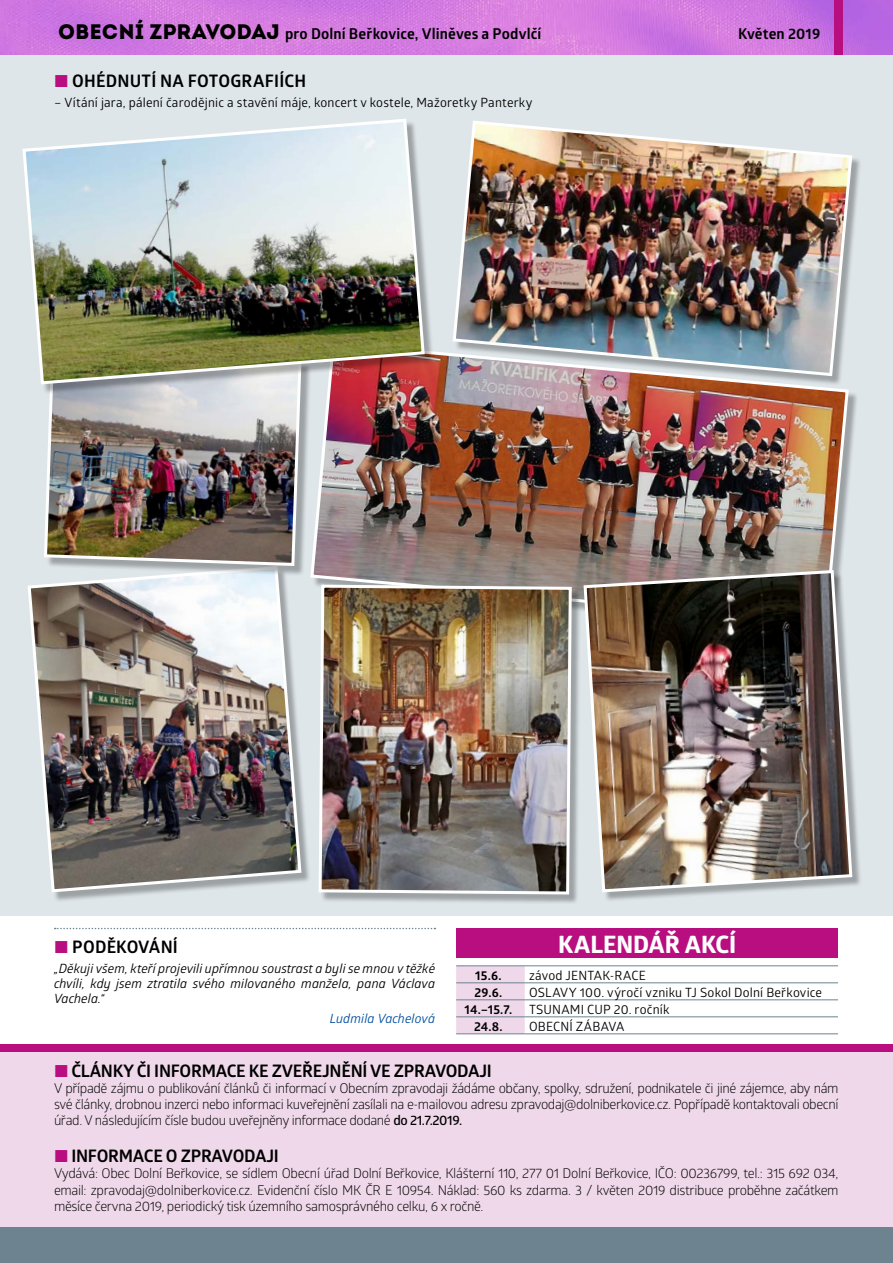
<style>
.page{position:relative;width:893px;height:1263px;background:#fff}
.page>*{position:absolute;margin:0;border:0;box-sizing:border-box;transform-origin:0 0}
.t1{font:700 24px "Globerx";color:#fff}
.t2{font:700 17.25px "Glober";letter-spacing:-.015em;color:#000}
.t3{font:700 17.25px "Glober";letter-spacing:.01em;color:#000}
.t4{font:700 15px "Glober";letter-spacing:.01em;color:#000}
.t5{font:13.5px/16.2px "Glober";letter-spacing:-.03em;color:#000;text-align:justify}
.t6{font:12.75px "Glober";letter-spacing:.015em;color:#000}
.t7{font:italic 12.75px/15.3px "Glober";letter-spacing:.01em;color:#000;text-align:justify}
.t8{font:700 12.75px "Glober";letter-spacing:.01em;color:#000}
.t9{font:italic 12.75px "Glober";letter-spacing:.01em;color:#004f9f}
.s1{font-family:"Intro";font-weight:400;font-size:21px}
.s2{font-weight:600}
</style>
<div class="page">
<div style="left:0;top:54px;width:893px;height:861px;background:#dfe6ea"></div>
<div style="left:0;top:1226px;width:893px;height:37px;background:#6d838f"></div>
<img style="left:0;top:0;width:893px;height:54px">
<div style="left:834px;top:0;width:8px;height:54px;background:#b80e80"></div>
<svg style="left:456px;top:966px;width:382px;height:67px"></svg>
<hr style="left:456px;top:965px;width:69px;height:1px;background:#6d838f">
<hr style="left:525px;top:965px;width:313px;height:1px;background:#6d838f">
<hr style="left:456px;top:982px;width:69px;height:1px;background:#6d838f">
<hr style="left:525px;top:982px;width:313px;height:1px;background:#6d838f">
<hr style="left:456px;top:999px;width:69px;height:1px;background:#6d838f">
<hr style="left:525px;top:999px;width:313px;height:1px;background:#6d838f">
<hr style="left:456px;top:1016px;width:69px;height:1px;background:#6d838f">
<hr style="left:525px;top:1016px;width:313px;height:1px;background:#6d838f">
<hr style="left:456px;top:1033px;width:69px;height:1px;background:#6d838f">
<hr style="left:525px;top:1033px;width:313px;height:1px;background:#6d838f">
<div style="left:456px;top:928px;width:382px;height:30px;background:#b80e80"></div>
<div style="left:0;top:1044px;width:893px;height:8px;background:#b80e80"></div>
<div style="left:0;top:1052px;width:893px;height:174px;background:#efd8ea"></div>
<svg style="left:55px;top:928px;width:380px;height:1px"></svg>
<div style="left:30px;top:568px;width:281px;height:334px;background:#000;opacity:.3"></div>
<img style="left:28px;top:568px;width:275px;height:326px">
<div style="left:46px;top:354px;width:266px;height:222px;background:#000;opacity:.3"></div>
<img style="left:44px;top:395px;width:259px;height:172px">
<img style="left:453px;top:120px;width:401px;height:221px">
<img style="left:309px;top:341px;width:541px;height:285px">
<div style="left:25px;top:121px;width:410px;height:274px;background:#000;opacity:.3"></div>
<img style="left:22px;top:119px;width:404px;height:267px">
<div style="left:586px;top:572px;width:276px;height:330px;background:#000;opacity:.3"></div>
<img style="left:582px;top:568px;width:272px;height:326px">
<div style="left:321px;top:587px;width:261px;height:318px;background:#000;opacity:.3"></div>
<img style="left:317px;top:583px;width:256px;height:313px">
<p class="t4" style="left:58px;top:23px;width:485px"><span class="s1">OBECNÍ ZPRAVODAJ</span> pro Dolní Beřkovice, Vliněves a Podvlčí</p>
<p class="t4" style="left:738px;top:23px;width:84px">Květen 2019</p>
<p class="t3" style="left:72px;top:69px;width:235px">OHÉDNUTÍ NA FOTOGRAFIÍCH</p>
<p class="t6" style="left:54px;top:93px;width:480px">– Vítání jara, pálení čarodějnic a stavění máje, koncert v kostele, Mažoretky Panterky</p>
<p class="t3" style="left:72px;top:935px;width:107px">PODĚKOVÁNÍ</p>
<p class="t7" style="left:54px;top:960px;width:383px">„Děkuji všem, kteří projevili upřímnou soustrast a byli se mnou v těžké chvíli, kdy jsem ztratila svého milovaného manžela, pana Václava Vachela.“</p>
<p class="t9" style="left:330px;top:1009px;width:107px">Ludmila Vachelová</p>
<h1 class="t1" style="left:558px;top:927px;width:180px">KALENDÁŘ AKCÍ</h1>
<p class="t8" style="left:475px;top:966px;width:28px">15.6.</p>
<p class="t6" style="left:529px;top:966px;width:118px">závod JENTAK-RACE</p>
<p class="t8" style="left:475px;top:983px;width:29px">29.6.</p>
<p class="t6" style="left:529px;top:983px;width:295px">OSLAVY 100. výročí vzniku TJ Sokol Dolní Beřkovice</p>
<p class="t8" style="left:465px;top:1000px;width:49px">14.–15.7.</p>
<p class="t6" style="left:529px;top:1000px;width:142px">TSUNAMI CUP 20. ročník</p>
<p class="t8" style="left:474px;top:1017px;width:30px">24.8.</p>
<p class="t6" style="left:529px;top:1017px;width:97px">OBECNÍ ZÁBAVA</p>
<p class="t2" style="left:71px;top:1058px;width:422px">ČLÁNKY ČI INFORMACE KE ZVEŘEJNĚNÍ VE ZPRAVODAJI</p>
<p class="t5" style="left:54px;top:1079px;width:786px">V případě zájmu o publikování článků či informací v Obecním zpravodaji žádáme občany, spolky, sdružení, podnikatele či jiné zájemce, aby nám své články, drobnou inzerci nebo informaci kuveřejnění zasílali na e-mailovou adresu zpravodaj@dolniberkovice.cz. Popřípadě kontaktovali obecní úřad. V následujícím čísle budou uveřejněny informace dodané <span class="s2">do 21.7.2019.</span></p>
<p class="t2" style="left:71px;top:1144px;width:209px">INFORMACE O ZPRAVODAJI</p>
<p class="t5" style="left:54px;top:1165px;width:786px">Vydává: Obec Dolní Beřkovice, se sídlem Obecní úřad Dolní Beřkovice, Klášterní 110, 277 01 Dolní Beřkovice, IČO: 00236799, tel.: 315 692 034, email: zpravodaj@dolniberkovice.cz. Evidenční číslo MK ČR E 10954. Náklad: 560 ks zdarma. 3 / květen 2019 distribuce proběhne začátkem měsíce června 2019, periodický tisk územního samosprávného celku, 6 x ročně.</p>
</div>
